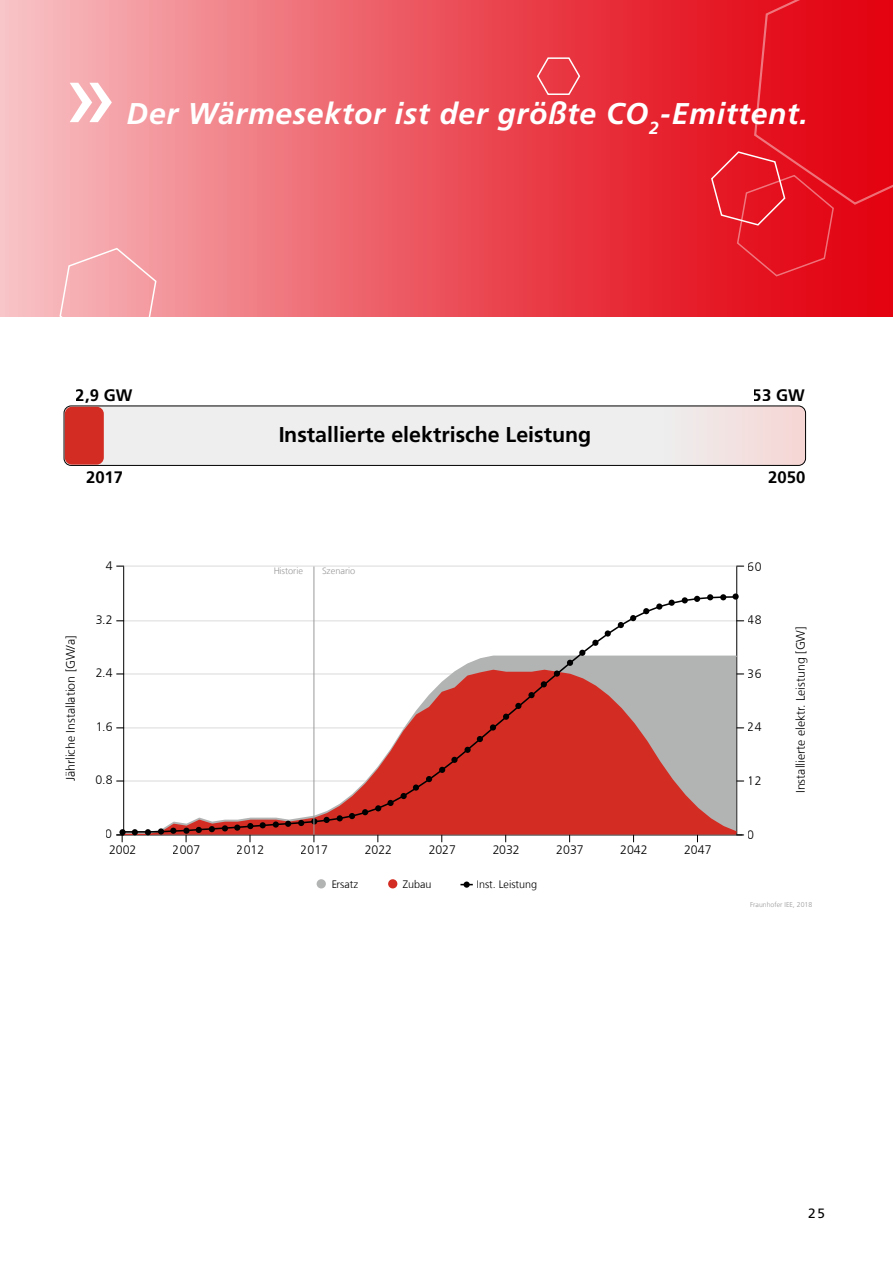
<style>
.page{position:relative;width:893px;height:1263px;background:#fff}
.page>*{position:absolute;margin:0;border:0;box-sizing:border-box;transform-origin:0 0}
.t1{font:97.5px "Frutiger LT Com";color:#fff}
.t2{font:italic 700 30px "Frutiger LT Com";letter-spacing:.025em;color:#fff}
.t3{font:700 21.45px "Frutiger LT Com";color:#000}
.t4{font:700 16.65px "Frutiger LT Com";color:#000}
.t5{font:13.5px "Frutiger LT Com";color:#000}
.t6{font:300 12.3px "Frutiger LT Com";color:#000}
.t7{font:300 10.8px "Frutiger LT Com";color:#000}
.t8{font:300 9.3px "Frutiger LT Com";color:#999}
.t9{font:300 6.9px "Frutiger LT Com";color:#999}
</style>
<div class="page">
<svg style="left:64px;top:406px;width:741px;height:59px;background:#eeebeb"></svg>
<div style="left:64px;top:406px;width:742px;height:60px;border:1px solid #000;border-radius:7px"></div>
<div style="left:65px;top:407px;width:39px;height:58px;background:#d32d23;border-radius:7px"></div>
<hr style="left:116px;top:566px;width:626px;height:1px;background:#e6e6e6">
<hr style="left:116px;top:834px;width:626px;height:1px;background:#000">
<svg style="left:116px;top:834px;width:8px;height:8px"></svg>
<hr style="left:123px;top:566px;width:1px;height:268px;background:#000">
<hr style="left:736px;top:566px;width:1px;height:268px;background:#000">
<svg style="left:121px;top:595px;width:617px;height:238px"></svg>
<div style="left:119px;top:829px;width:7px;height:6px;background:#000;border-radius:50%"></div>
<svg style="left:132px;top:829px;width:6px;height:6px"></svg>
<svg style="left:145px;top:829px;width:6px;height:6px"></svg>
<svg style="left:158px;top:828px;width:6px;height:6px"></svg>
<svg style="left:170px;top:828px;width:6px;height:6px"></svg>
<div style="left:183px;top:828px;width:7px;height:6px;background:#000;border-radius:50%"></div>
<svg style="left:196px;top:827px;width:6px;height:6px"></svg>
<svg style="left:209px;top:826px;width:6px;height:6px"></svg>
<svg style="left:222px;top:825px;width:6px;height:6px"></svg>
<div style="left:234px;top:824px;width:6px;height:7px;background:#000;border-radius:50%"></div>
<svg style="left:247px;top:823px;width:6px;height:19px"></svg>
<svg style="left:260px;top:822px;width:6px;height:6px"></svg>
<div style="left:273px;top:821px;width:6px;height:7px;background:#000;border-radius:50%"></div>
<svg style="left:285px;top:821px;width:6px;height:6px"></svg>
<svg style="left:298px;top:820px;width:6px;height:6px"></svg>
<svg style="left:311px;top:818px;width:6px;height:6px"></svg>
<svg style="left:324px;top:817px;width:6px;height:6px"></svg>
<svg style="left:337px;top:815px;width:6px;height:6px"></svg>
<svg style="left:349px;top:813px;width:6px;height:6px"></svg>
<svg style="left:362px;top:809px;width:6px;height:6px"></svg>
<svg style="left:375px;top:805px;width:6px;height:6px"></svg>
<div style="left:387px;top:800px;width:7px;height:6px;background:#000;border-radius:50%"></div>
<svg style="left:401px;top:793px;width:6px;height:6px"></svg>
<div style="left:413px;top:784px;width:6px;height:7px;background:#000;border-radius:50%"></div>
<svg style="left:426px;top:776px;width:6px;height:6px"></svg>
<svg style="left:439px;top:767px;width:6px;height:6px"></svg>
<div style="left:451px;top:757px;width:7px;height:6px;background:#000;border-radius:50%"></div>
<div style="left:464px;top:747px;width:7px;height:6px;background:#000;border-radius:50%"></div>
<svg style="left:477px;top:736px;width:6px;height:6px"></svg>
<svg style="left:490px;top:724px;width:6px;height:6px"></svg>
<svg style="left:503px;top:714px;width:6px;height:6px"></svg>
<svg style="left:515px;top:703px;width:6px;height:6px"></svg>
<div style="left:528px;top:692px;width:7px;height:6px;background:#000;border-radius:50%"></div>
<svg style="left:541px;top:681px;width:6px;height:6px"></svg>
<div style="left:554px;top:670px;width:6px;height:7px;background:#000;border-radius:50%"></div>
<svg style="left:567px;top:660px;width:6px;height:6px"></svg>
<svg style="left:579px;top:650px;width:6px;height:6px"></svg>
<svg style="left:592px;top:640px;width:6px;height:6px"></svg>
<div style="left:605px;top:630px;width:6px;height:7px;background:#000;border-radius:50%"></div>
<svg style="left:618px;top:622px;width:6px;height:6px"></svg>
<svg style="left:630px;top:615px;width:6px;height:6px"></svg>
<svg style="left:643px;top:608px;width:6px;height:6px"></svg>
<div style="left:656px;top:603px;width:6px;height:7px;background:#000;border-radius:50%"></div>
<svg style="left:669px;top:600px;width:6px;height:6px"></svg>
<svg style="left:682px;top:597px;width:6px;height:6px"></svg>
<svg style="left:694px;top:596px;width:6px;height:6px"></svg>
<svg style="left:707px;top:594px;width:6px;height:6px"></svg>
<svg style="left:720px;top:594px;width:6px;height:6px"></svg>
<svg style="left:732px;top:593px;width:7px;height:7px"></svg>
<div style="left:317px;top:879px;width:9px;height:9px;background:#b2b3b3;border-radius:50%"></div>
<div style="left:388px;top:879px;width:9px;height:9px;background:#d32d23;border-radius:50%"></div>
<div style="left:464px;top:881px;width:6px;height:7px;background:#000;border-radius:50%"></div>
<hr style="left:314px;top:566px;width:1px;height:268px;background:#999">
<div style="left:0;top:0;width:893px;height:317px;background:linear-gradient(to right,#f7babd,#e10002)"></div>
<svg style="left:710px;top:0;width:183px;height:277px;background:#e4111e"></svg>
<svg style="left:59px;top:246px;width:98px;height:71px;background:#f5a9ae"></svg>
<svg style="left:536px;top:56px;width:45px;height:40px;background:#ea4b55"></svg>
<h1 class="t1" style="left:63px;top:37px;width:56px">»</h1>
<h2 class="t2" style="left:127px;top:96px;width:683px">Der Wärmesektor ist der größte CO<sub>2</sub>-Emittent.</h2>
<h3 class="t4" style="left:76px;top:385px;width:58px">2,9 GW</h3>
<h3 class="t4" style="left:753px;top:385px;width:53px">53 GW</h3>
<h3 class="t3" style="left:278px;top:422px;width:314px">Installierte elektrische Leistung</h3>
<h3 class="t4" style="left:86px;top:468px;width:39px">2017</h3>
<h3 class="t4" style="left:768px;top:468px;width:39px">2050</h3>
<p class="t6" style="left:106px;top:558px;width:8px">4</p>
<p class="t8" style="left:273px;top:566px;width:31px">Historie</p>
<p class="t8" style="left:322px;top:566px;width:35px">Szenario</p>
<p class="t6" style="left:748px;top:560px;width:15px">60</p>
<p class="t6" style="left:95px;top:612px;width:19px">3.2</p>
<p class="t6" style="left:748px;top:613px;width:15px">48</p>
<p class="t6" style="left:64px;top:781px;width:147px;rotate:-90deg">Jährliche Installation [GW/a]</p>
<p class="t6" style="left:793px;top:793px;width:168px;rotate:-90deg">Installierte elektr. Leistung [GW]</p>
<p class="t6" style="left:95px;top:665px;width:19px">2.4</p>
<p class="t6" style="left:748px;top:667px;width:15px">36</p>
<p class="t6" style="left:95px;top:719px;width:19px">1.6</p>
<p class="t6" style="left:748px;top:720px;width:15px">24</p>
<p class="t6" style="left:95px;top:772px;width:19px">0.8</p>
<p class="t6" style="left:748px;top:774px;width:15px">12</p>
<p class="t6" style="left:106px;top:826px;width:8px">0</p>
<p class="t6" style="left:109px;top:842px;width:29px">2002</p>
<p class="t6" style="left:173px;top:842px;width:29px">2007</p>
<p class="t6" style="left:237px;top:842px;width:29px">2012</p>
<p class="t6" style="left:301px;top:842px;width:29px">2017</p>
<p class="t6" style="left:365px;top:842px;width:29px">2022</p>
<p class="t6" style="left:428px;top:842px;width:29px">2027</p>
<p class="t6" style="left:492px;top:842px;width:29px">2032</p>
<p class="t6" style="left:556px;top:842px;width:29px">2037</p>
<p class="t6" style="left:620px;top:842px;width:29px">2042</p>
<p class="t6" style="left:684px;top:842px;width:29px">2047</p>
<p class="t7" style="left:331px;top:878px;width:28px">Ersatz</p>
<p class="t7" style="left:403px;top:878px;width:30px">Zubau</p>
<p class="t7" style="left:477px;top:878px;width:62px">Inst. Leistung</p>
<p class="t6" style="left:748px;top:828px;width:8px">0</p>
<p class="t9" style="left:750px;top:900px;width:64px">Fraunhofer IEE, 2018</p>
<p class="t5" style="left:808px;top:1205px;width:18px">25</p>
</div>
